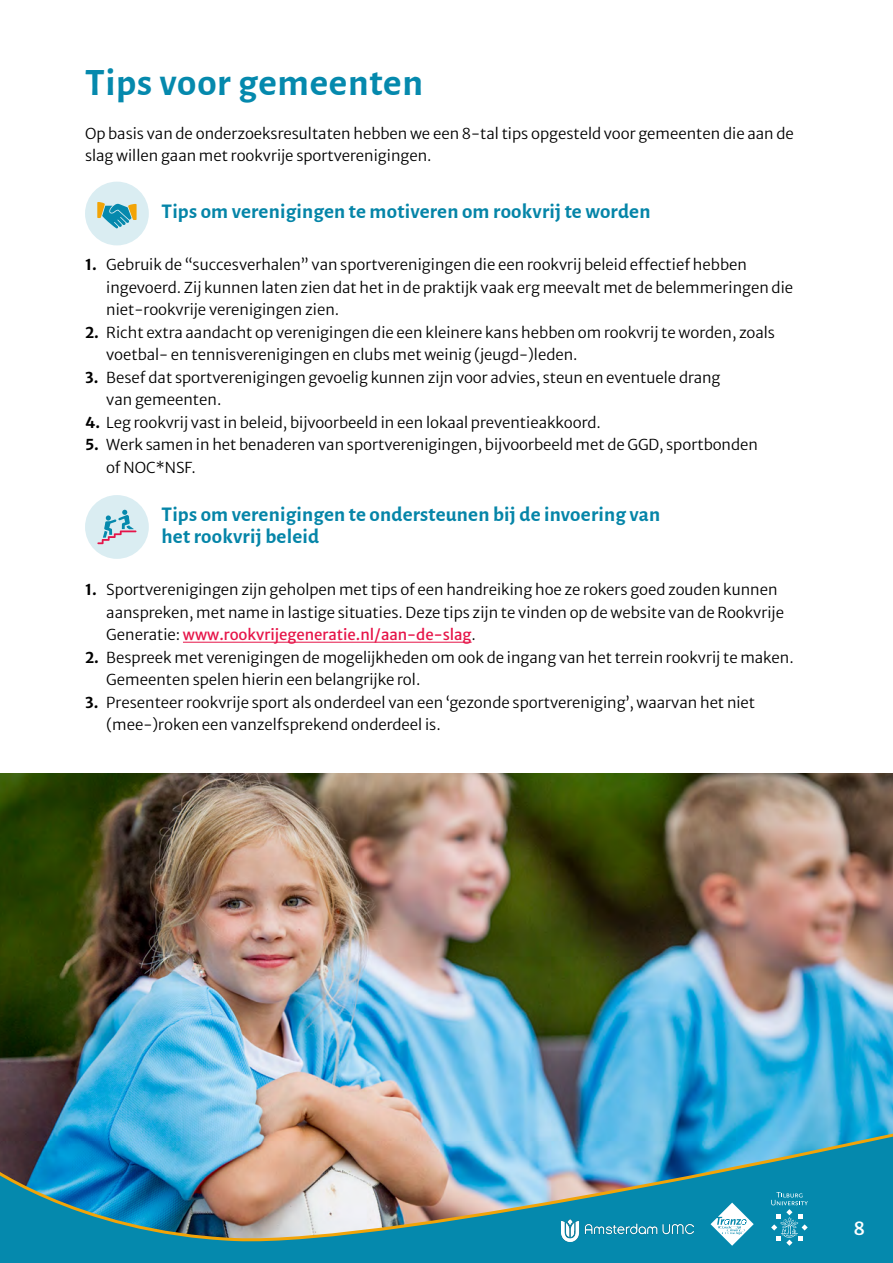
<style>
.page{position:relative;width:893px;height:1263px;background:#fff}
.page>*{position:absolute;margin:0;border:0;box-sizing:border-box;transform-origin:0 0}
.t1{font:700 39px "Alegreya Sans";letter-spacing:.02em;color:#0589ad}
.t2{font:700 21px/22.5px "Alegreya Sans";letter-spacing:.01em;color:#0585a8}
.t3{font:500 18px "Merriweather Sans";color:#fff}
.t4{font:300 15px/22.5px "Merriweather Sans";color:#000}
.s1{font-weight:700}
.s2{font-weight:400;color:#e61549}
</style>
<div class="page">
<img style="left:0;top:774px;width:893px;height:352px">
<img style="left:0;top:1126px;width:893px;height:137px">
<img style="left:561px;top:1219px;width:132px;height:23px">
<svg style="left:710px;top:1202px;width:44px;height:44px"></svg>
<svg style="left:771px;top:1192px;width:37px;height:54px;background:#309dbb"></svg>
<hr style="left:183px;top:642px;width:289px;height:1px;background:#e61549">
<div style="left:85px;top:182px;width:64px;height:63px;background:#daedf2;border-radius:50%"></div>
<svg style="left:97px;top:202px;width:40px;height:26px"></svg>
<div style="left:85px;top:495px;width:64px;height:64px;background:#daedf2;border-radius:50%"></div>
<svg style="left:97px;top:510px;width:39px;height:34px"></svg>
<h1 class="t1" style="left:85px;top:54px;width:340px">Tips voor gemeenten</h1>
<p class="t4" style="left:85px;top:120px;width:710px">Op basis van de onderzoeksresultaten hebben we een 8-tal tips opgesteld voor gemeenten die aan de slag willen gaan met rookvrije sportverenigingen.</p>
<h2 class="t2" style="left:162px;top:198px;width:490px">Tips om verenigingen te motiveren om rookvrij te worden</h2>
<p class="t4" style="left:106px;top:252px;width:688px;text-indent:-21px"><span class="s1">1.</span> Gebruik de “succesverhalen” van sportverenigingen die een rookvrij beleid effectief hebben ingevoerd. Zij kunnen laten zien dat het in de praktijk vaak erg meevalt met de belemmeringen die niet-rookvrije verenigingen zien.</p>
<p class="t4" style="left:106px;top:319px;width:670px;text-indent:-21px"><span class="s1">2.</span> Richt extra aandacht op verenigingen die een kleinere kans hebben om rookvrij te worden, zoals voetbal- en tennisverenigingen en clubs met weinig (jeugd-)leden.</p>
<p class="t4" style="left:106px;top:364px;width:616px;text-indent:-21px"><span class="s1">3.</span> Besef dat sportverenigingen gevoelig kunnen zijn voor advies, steun en eventuele drang van gemeenten.</p>
<p class="t4" style="left:85px;top:409px;width:517px"><span class="s1">4.</span> Leg rookvrij vast in beleid, bijvoorbeeld in een lokaal preventieakkoord.</p>
<p class="t4" style="left:106px;top:432px;width:653px;text-indent:-21px"><span class="s1">5.</span> Werk samen in het benaderen van sportverenigingen, bijvoorbeeld met de GGD, sportbonden of NOC*NSF.</p>
<h2 class="t2" style="left:162px;top:501px;width:500px">Tips om verenigingen te ondersteunen bij de invoering van het rookvrij beleid</h2>
<p class="t4" style="left:106px;top:577px;width:679px;text-indent:-21px"><span class="s1">1.</span> Sportverenigingen zijn geholpen met tips of een handreiking hoe ze rokers goed zouden kunnen aanspreken, met name in lastige situaties. Deze tips zijn te vinden op de website van de Rookvrije<br>Generatie: <span class="s2">www.rookvrijegeneratie.nl/aan-de-slag</span>.</p>
<p class="t4" style="left:106px;top:644px;width:689px;text-indent:-21px"><span class="s1">2.</span> Bespreek met verenigingen de mogelijkheden om ook de ingang van het terrein rookvrij te maken.<br>Gemeenten spelen hierin een belangrijke rol.</p>
<p class="t4" style="left:106px;top:689px;width:650px;text-indent:-21px"><span class="s1">3.</span> Presenteer rookvrije sport als onderdeel van een ‘gezonde sportvereniging’, waarvan het niet (mee-)roken een vanzelfsprekend onderdeel is.</p>
<p class="t3" style="left:854px;top:1213px;width:13px">8</p>
</div>
